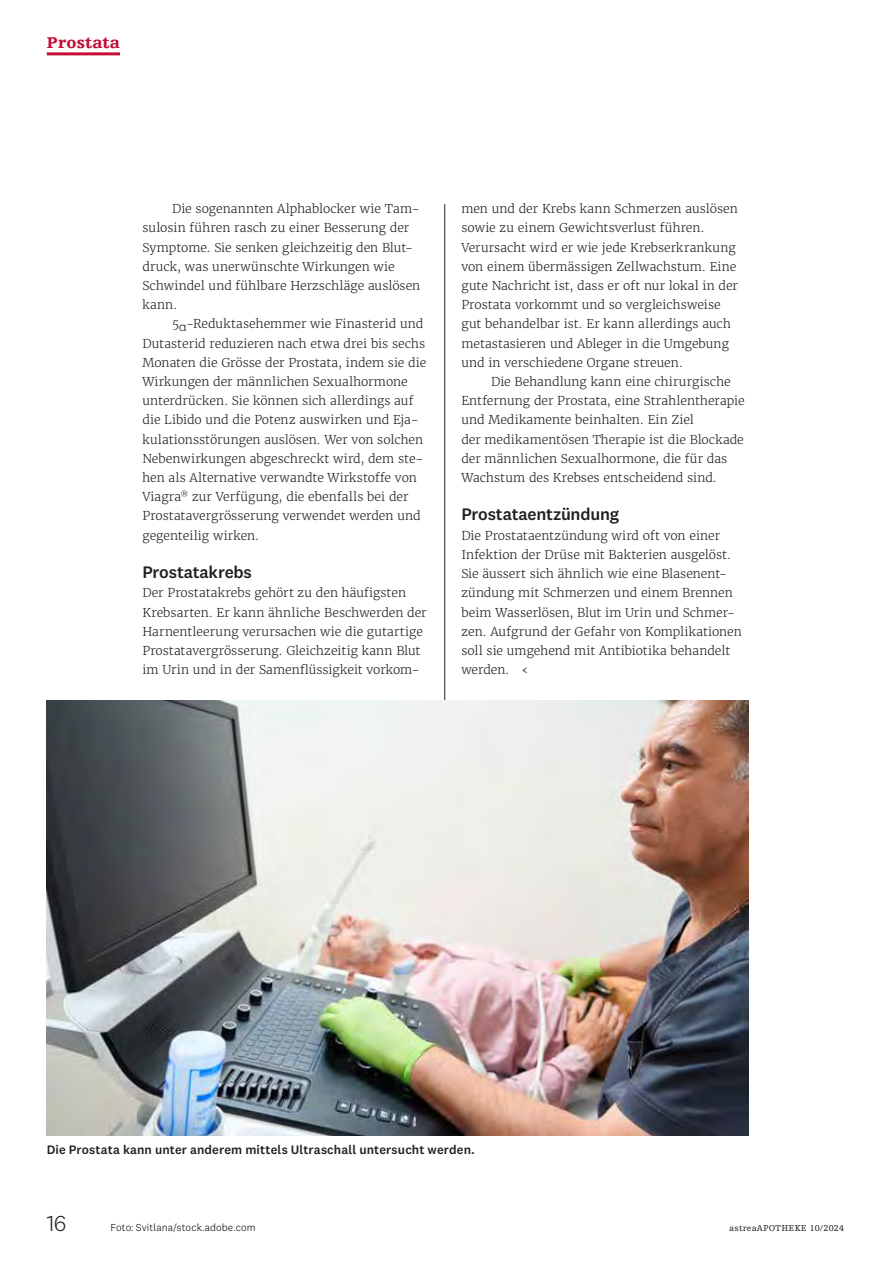
<style>
.page{position:relative;width:893px;height:1263px;background:#fff}
.page>*{position:absolute;margin:0;border:0;box-sizing:border-box;transform-origin:0 0}
.t1{font:300 22.5px "National 2";color:#231f20}
.t2{font:500 17.25px "National 2";letter-spacing:-.01em;color:#231f20}
.t3{font:900 16.5px "Egyptienne FLT Std";letter-spacing:.01em;color:#c40c37}
.t4{font:500 12.75px "National 2";letter-spacing:.01em;color:#231f20}
.t5{font:300 12.15px/19.2px "Merriweather";color:#231f20}
.t6{font:300 10.5px "National 2";letter-spacing:.005em;color:#000}
.t7{font:9px "Egyptienne FLT Std";letter-spacing:.02em;color:#231f20}
.s1{font-family:"Helvetica"}
</style>
<div class="page">
<hr style="left:47px;top:52px;width:73px;height:3px;background:#c40c37">
<hr style="left:444px;top:204px;width:1px;height:528px;background:#231f20">
<img style="left:47px;top:700px;width:701px;height:435px">
<h3 class="t3" style="left:47px;top:34px;width:75px">Prostata</h3>
<p class="t5" style="left:142px;top:199px;width:279px;text-indent:30px">Die sogenannten Alphablocker wie Tam&shy;sulosin führen rasch zu einer Besserung der Symptome. Sie senken gleichzeitig den Blut&shy;druck, was unerwünschte Wirkungen wie Schwindel und fühlbare Herzschläge auslösen kann.</p>
<p class="t5" style="left:142px;top:314px;width:285px;text-indent:30px">5<span class="s1">α</span>-Reduktasehemmer wie Finasterid und Dutasterid reduzieren nach etwa drei bis sechs Monaten die Grösse der Prostata, indem sie die Wirkungen der männlichen Sexualhormone unterdrücken. Sie können sich allerdings auf die Libido und die Potenz auswirken und Eja&shy;kulationsstörungen auslösen. Wer von solchen Nebenwirkungen abgeschreckt wird, dem ste&shy;hen als Alternative verwandte Wirkstoffe von Viagra<sup>®</sup> zur Verfügung, die ebenfalls bei der Prostatavergrösserung verwendet werden und gegenteilig wirken.</p>
<h2 class="t2" style="left:142px;top:562px;width:111px">Prostatakrebs</h2>
<p class="t5" style="left:142px;top:583px;width:286px">Der Prostatakrebs gehört zu den häufigsten Krebsarten. Er kann ähnliche Beschwerden der Harnentleerung verursachen wie die gutartige Prostatavergrösserung. Gleichzeitig kann Blut im Urin und in der Samenflüssigkeit vorkom-</p>
<p class="t5" style="left:461px;top:199px;width:278px">men und der Krebs kann Schmerzen auslösen sowie zu einem Gewichtsverlust führen.<br>Verursacht wird er wie jede Krebserkrankung von einem übermässigen Zellwachstum. Eine gute Nachricht ist, dass er oft nur lokal in der Prostata vorkommt und so vergleichsweise gut behandelbar ist. Er kann allerdings auch metastasieren und Ableger in die Umgebung und in verschiedene Organe streuen.</p>
<p class="t5" style="left:461px;top:372px;width:285px;text-indent:30px">Die Behandlung kann eine chirurgische Entfernung der Prostata, eine Strahlentherapie und Medikamente beinhalten. Ein Ziel<br>der medikamentösen Therapie ist die Blockade der männlichen Sexualhormone, die für das Wachstum des Krebses entscheidend sind.</p>
<h2 class="t2" style="left:461px;top:504px;width:159px">Prostataentzündung</h2>
<p class="t5" style="left:461px;top:526px;width:282px">Die Prostataentzündung wird oft von einer Infektion der Drüse mit Bakterien ausgelöst.<br>Sie äussert sich ähnlich wie eine Blasenent&shy;zündung mit Schmerzen und einem Brennen beim Wasserlösen, Blut im Urin und Schmer&shy;zen. Aufgrund der Gefahr von Komplikationen soll sie umgehend mit Antibiotika behandelt werden. ‹</p>
<p class="t4" style="left:47px;top:1141px;width:429px">Die Prostata kann unter anderem mittels Ultraschall untersucht werden.</p>
<h1 class="t1" style="left:47px;top:1211px;width:21px">16</h1>
<p class="t6" style="left:111px;top:1222px;width:147px">Foto: Svitlana/stock.adobe.com</p>
<p class="t7" style="left:729px;top:1223px;width:116px">astreaAPOTHEKE 10/2024</p>
</div>
